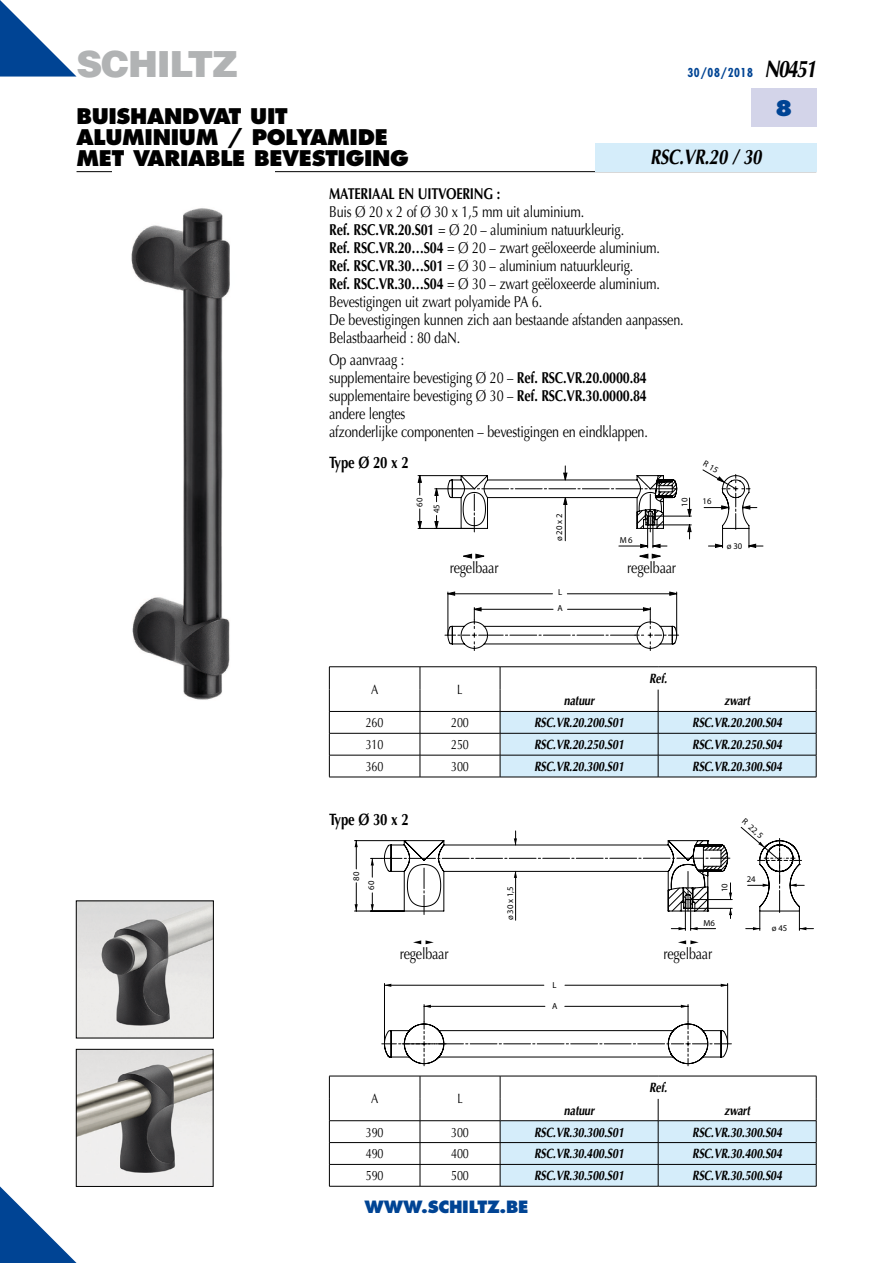
<style>
.page{position:relative;width:893px;height:1263px;background:#fff}
.page>*{position:absolute;margin:0;border:0;box-sizing:border-box;transform-origin:0 0}
.t1{font:900 36px "Helvetica";letter-spacing:-.035em;color:#b1b3b4}
.t2{font:800 21px/21px "Futura";letter-spacing:-.015em;color:#000}
.t3{font:italic 700 21px "Optima";letter-spacing:-.015em;color:#000;scale:.8 1}
.t4{font:800 21px "Futura";color:#004494}
.t5{font:700 16.5px "Optima";letter-spacing:-.015em;color:#000;scale:.8 1}
.t6{font:800 16.5px "Futura";letter-spacing:-.015em;color:#004494}
.t7{font:15.75px/18px "Optima";letter-spacing:-.015em;color:#000;scale:.8 1}
.t8{font:700 15.75px "Optima";letter-spacing:-.015em;color:#000;scale:.8 1}
.t9{font:italic 700 13.5px "Optima";letter-spacing:-.015em;color:#000;scale:.8 1}
.t10{font:13.5px "Optima";letter-spacing:-.015em;color:#000;scale:.8 1}
.t11{font:700 12.45px "Frutiger LT Std";letter-spacing:-.005em;color:#000}
.t12{font:700 condensed 12px "Futura";letter-spacing:.05em;color:#004494}
.t13{font:300 8.7px "Frutiger";color:#000}
.t14{font:300 8.25px/10.1px "Frutiger";color:#000}
.s1{font-family:"Optima";font-style:italic;font-stretch:normal;font-size:24px;color:#000}
.s2{font-weight:700}
</style>
<div class="page">
<svg style="left:0;top:1186px;width:77px;height:77px"></svg>
<hr style="left:77px;top:171px;width:739px;height:1px;background:#000">
<div style="left:751px;top:89px;width:65px;height:38px;background:#d3d4e9"></div>
<svg style="left:0;top:0;width:77px;height:77px"></svg>
<div style="left:595px;top:143px;width:221px;height:28px;background:#d5edfa"></div>
<img style="left:131px;top:208px;width:99px;height:492px">
<img style="left:78px;top:903px;width:134px;height:133px">
<div style="left:76px;top:901px;width:138px;height:137px;border:1px solid #000"></div>
<img style="left:78px;top:1051px;width:133px;height:133px">
<div style="left:76px;top:1049px;width:137px;height:137px;border:1px solid #000"></div>
<svg style="left:422px;top:466px;width:341px;height:154px"></svg>
<svg style="left:445px;top:620px;width:234px;height:30px"></svg>
<svg style="left:473px;top:607px;width:178px;height:5px"></svg>
<svg style="left:447px;top:591px;width:230px;height:5px"></svg>
<svg style="left:434px;top:488px;width:5px;height:41px"></svg>
<svg style="left:417px;top:475px;width:5px;height:54px"></svg>
<svg style="left:687px;top:498px;width:5px;height:41px"></svg>
<svg style="left:447px;top:472px;width:230px;height:60px"></svg>
<svg style="left:715px;top:543px;width:41px;height:5px"></svg>
<svg style="left:619px;top:544px;width:48px;height:15px"></svg>
<svg style="left:463px;top:553px;width:22px;height:6px"></svg>
<svg style="left:354px;top:827px;width:460px;height:104px"></svg>
<hr style="left:384px;top:983px;width:1px;height:61px;background:#000">
<hr style="left:727px;top:983px;width:1px;height:61px;background:#000">
<svg style="left:385px;top:984px;width:343px;height:3px"></svg>
<svg style="left:382px;top:1004px;width:349px;height:62px"></svg>
<svg style="left:753px;top:927px;width:53px;height:3px"></svg>
<svg style="left:671px;top:927px;width:45px;height:3px"></svg>
<svg style="left:381px;top:838px;width:351px;height:80px"></svg>
<svg style="left:371px;top:859px;width:3px;height:52px"></svg>
<svg style="left:355px;top:840px;width:3px;height:71px"></svg>
<svg style="left:748px;top:838px;width:56px;height:74px"></svg>
<svg style="left:413px;top:940px;width:21px;height:4px"></svg>
<svg style="left:678px;top:940px;width:21px;height:4px"></svg>
<hr style="left:329px;top:666px;width:91px;height:1px;background:#000">
<hr style="left:420px;top:666px;width:80px;height:1px;background:#000">
<hr style="left:500px;top:666px;width:158px;height:1px;background:#000">
<hr style="left:658px;top:666px;width:158px;height:1px;background:#000">
<hr style="left:329px;top:777px;width:91px;height:1px;background:#000">
<hr style="left:420px;top:777px;width:80px;height:1px;background:#000">
<svg style="left:329px;top:667px;width:488px;height:110px"></svg>
<hr style="left:500px;top:777px;width:158px;height:1px;background:#000">
<hr style="left:658px;top:777px;width:158px;height:1px;background:#000">
<hr style="left:329px;top:1186px;width:91px;height:1px;background:#000">
<hr style="left:420px;top:1186px;width:80px;height:1px;background:#000">
<svg style="left:329px;top:1076px;width:488px;height:110px"></svg>
<hr style="left:500px;top:1186px;width:158px;height:1px;background:#000">
<hr style="left:658px;top:1186px;width:158px;height:1px;background:#000">
<div style="left:439px;top:561px;width:70px;height:29px;background:#fff"></div>
<div style="left:617px;top:561px;width:70px;height:29px;background:#fff"></div>
<svg style="left:703px;top:466px;width:54px;height:63px"></svg>
<h1 class="t1" style="left:77px;top:40px;width:163px">SCHILTZ</h1>
<p class="t12" style="left:687px;top:65px;width:130px">30/08/2018 <span class="s1">N0451</span></p>
<h2 class="t2" style="left:77px;top:105px;width:334px">BUISHANDVAT UIT<br>ALUMINIUM / POLYAMIDE<br>MET VARIABLE BEVESTIGING</h2>
<p class="t8" style="left:329px;top:184px;width:215px">MATERIAAL EN UITVOERING :</p>
<p class="t7" style="left:329px;top:202px;width:445px">Buis Ø 20 x 2 of Ø 30 x 1,5 mm uit aluminium.<br><span class="s2">Ref. RSC.VR.20.S01</span> = Ø 20 – aluminium natuurkleurig.<br><span class="s2">Ref. RSC.VR.20…S04</span> = Ø 20 – zwart geëloxeerde aluminium.<br><span class="s2">Ref. RSC.VR.30…S01</span> = Ø 30 – aluminium natuurkleurig.<br><span class="s2">Ref. RSC.VR.30…S04</span> = Ø 30 – zwart geëloxeerde aluminium.<br>Bevestigingen uit zwart polyamide PA 6.<br>De bevestigingen kunnen zich aan bestaande afstanden aanpassen.<br>Belastbaarheid : 80 daN.</p>
<p class="t7" style="left:329px;top:351px;width:400px">Op aanvraag :<br>supplementaire bevestiging Ø 20 – <span class="s2">Ref. RSC.VR.20.0000.84 </span>supplementaire bevestiging Ø 30 – <span class="s2">Ref. RSC.VR.30.0000.84 </span>andere lengtes<br>afzonderlijke componenten – bevestigingen en eindklappen.</p>
<h2 class="t3" style="left:650px;top:145px;width:141px">RSC.VR.20 / 30</h2>
<p class="t11" style="left:335px;top:422px;width:52px">Typ VR-20</p>
<p class="t5" style="left:329px;top:453px;width:101px">Type Ø 20 x 2</p>
<p class="t13" style="left:414px;top:507px;width:10px;rotate:-90deg">60</p>
<p class="t13" style="left:431px;top:513px;width:10px;rotate:-90deg">45</p>
<p class="t13" style="left:554px;top:541px;width:29px;rotate:-90deg">ø 20 x 2</p>
<p class="t13" style="left:620px;top:534px;width:14px">M6</p>
<p class="t13" style="left:679px;top:507px;width:10px;rotate:-90deg">10</p>
<p class="t7" style="left:450px;top:559px;width:63px">regelbaar</p>
<p class="t7" style="left:627px;top:559px;width:63px">regelbaar</p>
<p class="t14" style="left:458px;top:560px;width:37px">beweglich</p>
<p class="t14" style="left:634px;top:560px;width:37px">beweglich adjustable</p>
<p class="t14" style="left:458px;top:570px;width:37px">adjustable</p>
<p class="t13" style="left:558px;top:587px;width:6px">L</p>
<p class="t13" style="left:557px;top:603px;width:7px">A</p>
<p class="t13" style="left:703px;top:496px;width:10px">16</p>
<p class="t13" style="left:727px;top:540px;width:17px">ø 30</p>
<h2 class="t4" style="left:775px;top:95px;width:19px">8</h2>
<p class="t10" style="left:371px;top:682px;width:11px">A</p>
<p class="t10" style="left:457px;top:682px;width:8px">L</p>
<p class="t9" style="left:649px;top:670px;width:24px">Ref.</p>
<p class="t9" style="left:564px;top:693px;width:40px">natuur</p>
<p class="t9" style="left:724px;top:693px;width:34px">zwart</p>
<p class="t10" style="left:366px;top:715px;width:24px">260</p>
<p class="t10" style="left:451px;top:715px;width:24px">200</p>
<p class="t9" style="left:534px;top:715px;width:114px">RSC.VR.20.200.S01</p>
<p class="t9" style="left:692px;top:715px;width:114px">RSC.VR.20.200.S04</p>
<p class="t10" style="left:366px;top:737px;width:24px">310</p>
<p class="t10" style="left:451px;top:737px;width:24px">250</p>
<p class="t9" style="left:534px;top:737px;width:114px">RSC.VR.20.250.S01</p>
<p class="t9" style="left:692px;top:737px;width:114px">RSC.VR.20.250.S04</p>
<p class="t10" style="left:366px;top:758px;width:24px">360</p>
<p class="t10" style="left:451px;top:758px;width:24px">300</p>
<p class="t9" style="left:534px;top:758px;width:114px">RSC.VR.20.300.S01</p>
<p class="t9" style="left:692px;top:758px;width:114px">RSC.VR.20.300.S04</p>
<p class="t13" style="left:748px;top:728px;width:26px;rotate:41deg">R 22,5</p>
<p class="t5" style="left:329px;top:810px;width:101px">Type Ø 30 x 2</p>
<p class="t13" style="left:747px;top:816px;width:26px;rotate:41deg">R 22,5</p>
<p class="t13" style="left:351px;top:881px;width:10px;rotate:-90deg">80</p>
<p class="t13" style="left:747px;top:874px;width:10px">24</p>
<p class="t13" style="left:505px;top:920px;width:35px;rotate:-90deg">ø 30 x 1,5</p>
<p class="t13" style="left:719px;top:892px;width:10px;rotate:-90deg">10</p>
<p class="t13" style="left:704px;top:917px;width:13px">M6</p>
<p class="t13" style="left:366px;top:890px;width:10px;rotate:-90deg">60</p>
<p class="t7" style="left:400px;top:945px;width:63px">regelbaar</p>
<p class="t7" style="left:663px;top:945px;width:63px">regelbaar</p>
<p class="t14" style="left:407px;top:946px;width:37px">beweglich</p>
<p class="t14" style="left:673px;top:946px;width:37px">beweglich</p>
<p class="t14" style="left:407px;top:956px;width:37px">adjustable</p>
<p class="t14" style="left:673px;top:956px;width:37px">adjustable</p>
<p class="t13" style="left:552px;top:979px;width:6px">L</p>
<p class="t13" style="left:552px;top:1001px;width:7px">A</p>
<p class="t13" style="left:772px;top:923px;width:17px">ø 45</p>
<p class="t10" style="left:371px;top:1091px;width:11px">A</p>
<p class="t10" style="left:457px;top:1091px;width:8px">L</p>
<p class="t9" style="left:649px;top:1079px;width:24px">Ref.</p>
<p class="t9" style="left:564px;top:1102px;width:40px">natuur</p>
<p class="t9" style="left:724px;top:1102px;width:34px">zwart</p>
<p class="t10" style="left:366px;top:1124px;width:24px">390</p>
<p class="t10" style="left:451px;top:1124px;width:24px">300</p>
<p class="t9" style="left:534px;top:1124px;width:114px">RSC.VR.30.300.S01</p>
<p class="t9" style="left:692px;top:1124px;width:114px">RSC.VR.30.300.S04</p>
<p class="t10" style="left:366px;top:1146px;width:24px">490</p>
<p class="t10" style="left:451px;top:1146px;width:24px">400</p>
<p class="t9" style="left:534px;top:1146px;width:114px">RSC.VR.30.400.S01</p>
<p class="t9" style="left:692px;top:1146px;width:114px">RSC.VR.30.400.S04</p>
<p class="t10" style="left:366px;top:1168px;width:24px">590</p>
<p class="t10" style="left:451px;top:1168px;width:24px">500</p>
<p class="t9" style="left:534px;top:1168px;width:114px">RSC.VR.30.500.S01</p>
<p class="t9" style="left:692px;top:1168px;width:114px">RSC.VR.30.500.S04</p>
<p class="t6" style="left:365px;top:1197px;width:165px">WWW.SCHILTZ.BE</p>
</div>
